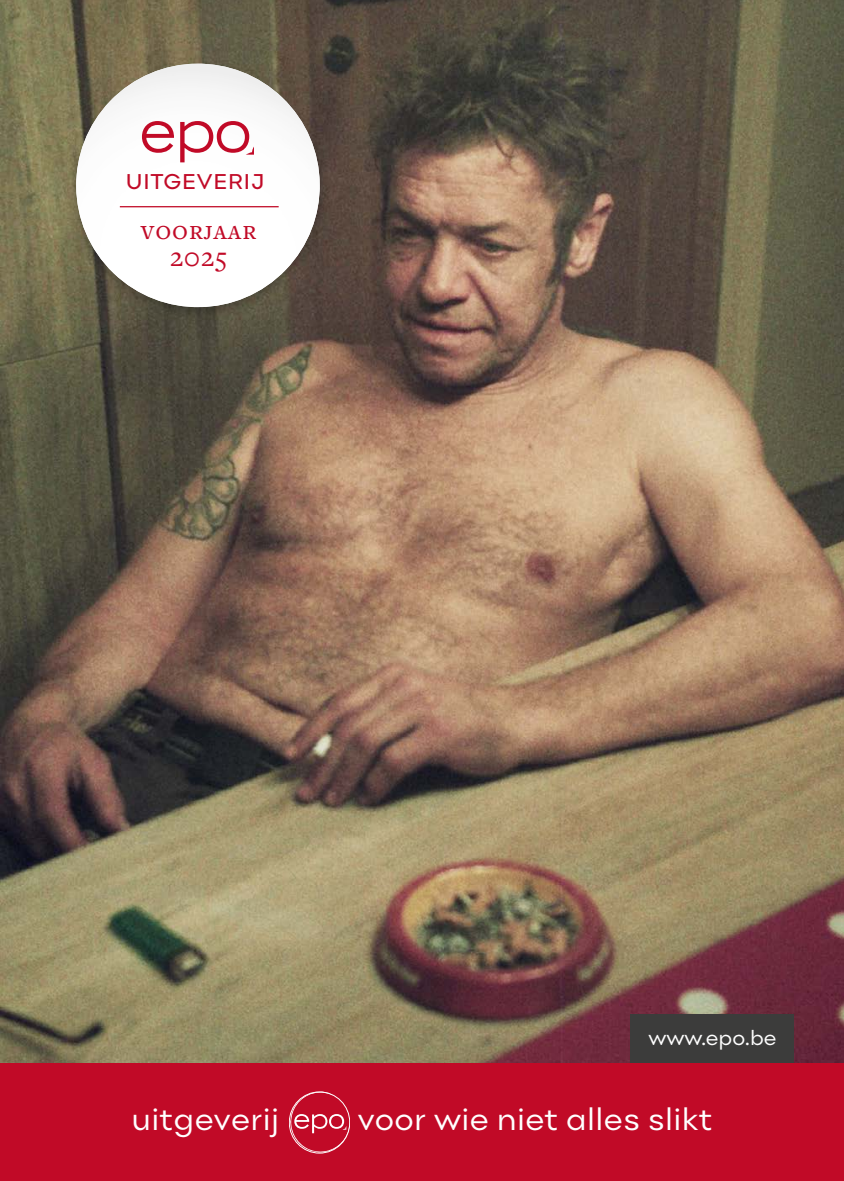
<style>
.page{position:relative;width:844px;height:1181px;background:#fff}
.page>*{position:absolute;margin:0;border:0;box-sizing:border-box;transform-origin:0 0}
.t1{font:31.5px "Point";letter-spacing:.01em;color:#fff}
.t2{font:28.35px/26.6px "Freight Text Pro";letter-spacing:.035em;color:#c10a27;text-align:center}
.t3{font:22.22px "Point";letter-spacing:.035em;color:#c10a27}
.t4{font:21px "Point";color:#fff}
</style>
<div class="page">
<img style="left:0;top:0;width:843px;height:1063px">
<svg style="left:63px;top:51px;width:269px;height:269px;background:#645b46"></svg>
<img style="left:76px;top:64px;width:243px;height:243px">
<svg style="left:142px;top:121px;width:32px;height:32px"></svg>
<svg style="left:180px;top:121px;width:74px;height:41px"></svg>
<hr style="left:120px;top:206px;width:158px;height:1px;background:#c10a27">
<div style="left:630px;top:1014px;width:164px;height:49px;background:#3c3c3b"></div>
<div style="left:0;top:1063px;width:843px;height:118px;background:#c10a27"></div>
<svg style="left:289px;top:1091px;width:61px;height:62px"></svg>
<p class="t3" style="left:126px;top:167px;width:140px">UITGEVERIJ</p>
<p class="t2" style="left:141px;top:216px;width:117px">voorjaar<br>2025</p>
<p class="t4" style="left:648px;top:1025px;width:130px">www.epo.be</p>
<p class="t1" style="left:131px;top:1100px;width:149px">uitgeverij</p>
<p class="t1" style="left:357px;top:1100px;width:356px">voor wie niet alles slikt</p>
</div>
